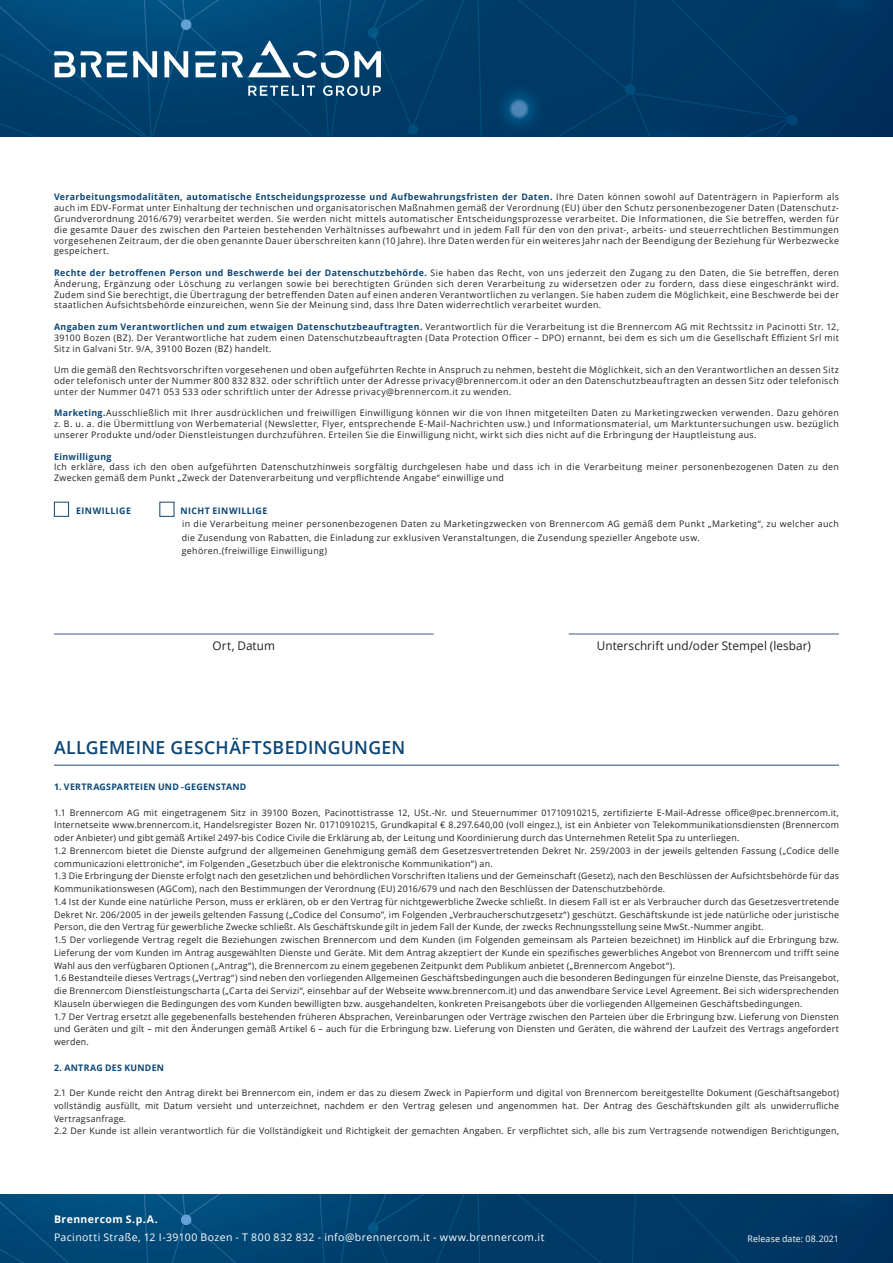
<style>
.page{position:relative;width:893px;height:1263px;background:#fff}
.page>*{position:absolute;margin:0;border:0;box-sizing:border-box;transform-origin:0 0}
.t1{font:600 18px "Open Sans";letter-spacing:.015em;color:#0a4677}
.t2{font:12px "Open Sans";letter-spacing:.005em;color:#231f20}
.t3{font:10.5px "Open Sans";letter-spacing:.04em;color:#fff}
.t4{font:700 10.5px "Open Sans";letter-spacing:.04em;color:#fff}
.t5{font:9px/10.8px "Open Sans";letter-spacing:.035em;color:#231f20;text-align:justify}
.t6{font:700 9px "Open Sans";letter-spacing:.04em;color:#0a4677}
.t7{font:9px "Open Sans";letter-spacing:.015em;color:#fff}
.s1{font-weight:700;color:#0a4677}
</style>
<div class="page">
<img style="left:0;top:0;width:893px;height:136px">
<svg style="left:248px;top:86px;width:67px;height:10px"></svg>
<svg style="left:323px;top:85px;width:58px;height:11px"></svg>
<svg style="left:54px;top:51px;width:103px;height:26px"></svg>
<svg style="left:164px;top:51px;width:24px;height:26px"></svg>
<svg style="left:195px;top:40px;width:186px;height:38px"></svg>
<div style="left:54px;top:502px;width:15px;height:15px;border:1px solid #0a4677"></div>
<div style="left:159px;top:502px;width:15px;height:15px;border:1px solid #0a4677"></div>
<hr style="left:54px;top:634px;width:380px;height:1px;background:#3c5c85">
<hr style="left:569px;top:634px;width:270px;height:1px;background:#3c5c85">
<img style="left:0;top:1195px;width:893px;height:68px">
<hr style="left:54px;top:765px;width:785px;height:1px;background:#3c5c85">
<p class="t5" style="left:54px;top:191px;width:786px"><span class="s1">Verarbeitungsmodalitäten, automatische Entscheidungsprozesse und Aufbewahrungsfristen der Daten.</span> Ihre Daten können sowohl auf Datenträgern in Papierform als auch im EDV-Format unter Einhaltung der technischen und organisatorischen Maßnahmen gemäß der Verordnung (EU) über den Schutz personenbezogener Daten (Datenschutz-Grundverordnung 2016/679) verarbeitet werden. Sie werden nicht mittels automatischer Entscheidungsprozesse verarbeitet. Die Informationen, die Sie betreffen, werden für die gesamte Dauer des zwischen den Parteien bestehenden Verhältnisses aufbewahrt und in jedem Fall für den von den privat-, arbeits- und steuerrechtlichen Bestimmungen vorgesehenen Zeitraum, der die oben genannte Dauer überschreiten kann (10 Jahre). Ihre Daten werden für ein weiteres Jahr nach der Beendigung der Beziehung für Werbezwecke gespeichert.</p>
<p class="t5" style="left:54px;top:267px;width:786px"><span class="s1">Rechte der betroffenen Person und Beschwerde bei der Datenschutzbehörde.</span> Sie haben das Recht, von uns jederzeit den Zugang zu den Daten, die Sie betreffen, deren Änderung, Ergänzung oder Löschung zu verlangen sowie bei berechtigten Gründen sich deren Verarbeitung zu widersetzen oder zu fordern, dass diese eingeschränkt wird.<br>Zudem sind Sie berechtigt, die Übertragung der betreffenden Daten auf einen anderen Verantwortlichen zu verlangen. Sie haben zudem die Möglichkeit, eine Beschwerde bei der staatlichen Aufsichtsbehörde einzureichen, wenn Sie der Meinung sind, dass Ihre Daten widerrechtlich verarbeitet wurden.</p>
<p class="t5" style="left:54px;top:321px;width:786px"><span class="s1">Angaben zum Verantwortlichen und zum etwaigen Datenschutzbeauftragten.</span> Verantwortlich für die Verarbeitung ist die Brennercom AG mit Rechtssitz in Pacinotti Str. 12, 39100 Bozen (BZ). Der Verantwortliche hat zudem einen Datenschutzbeauftragten (Data Protection Officer – DPO) ernannt, bei dem es sich um die Gesellschaft Effizient Srl mit Sitz in Galvani Str. 9/A, 39100 Bozen (BZ) handelt.</p>
<p class="t5" style="left:54px;top:364px;width:786px">Um die gemäß den Rechtsvorschriften vorgesehenen und oben aufgeführten Rechte in Anspruch zu nehmen, besteht die Möglichkeit, sich an den Verantwortlichen an dessen Sitz oder telefonisch unter der Nummer 800 832 832. oder schriftlich unter der Adresse privacy@brennercom.it oder an den Datenschutzbeauftragten an dessen Sitz oder telefonisch unter der Nummer 0471 053 533 oder schriftlich unter der Adresse privacy@brennercom.it zu wenden.</p>
<p class="t5" style="left:54px;top:407px;width:786px"><span class="s1">Marketing.</span>Ausschließlich mit Ihrer ausdrücklichen und freiwilligen Einwilligung können wir die von Ihnen mitgeteilten Daten zu Marketingzwecken verwenden. Dazu gehören z. B. u. a. die Übermittlung von Werbematerial (Newsletter, Flyer, entsprechende E-Mail-Nachrichten usw.) und Informationsmaterial, um Marktuntersuchungen usw. bezüglich unserer Produkte und/oder Dienstleistungen durchzuführen. Erteilen Sie die Einwilligung nicht, wirkt sich dies nicht auf die Erbringung der Hauptleistung aus.</p>
<p class="t6" style="left:54px;top:450px;width:59px">Einwilligung</p>
<p class="t5" style="left:54px;top:461px;width:786px">Ich erkläre, dass ich den oben aufgeführten Datenschutzhinweis sorgfältig durchgelesen habe und dass ich in die Verarbeitung meiner personenbezogenen Daten zu den<br>Zwecken gemäß dem Punkt „Zweck der Datenverarbeitung und verpflichtende Angabe“ einwillige und</p>
<p class="t6" style="left:76px;top:504px;width:56px">EINWILLIGE</p>
<p class="t6" style="left:181px;top:504px;width:88px">NICHT EINWILLIGE</p>
<p class="t5" style="left:182px;top:517px;width:659px;line-height:13.5px">in die Verarbeitung meiner personenbezogenen Daten zu Marketingzwecken von Brennercom AG gemäß dem Punkt „Marketing“, zu welcher auch die Zusendung von Rabatten, die Einladung zur exklusiven Veranstaltungen, die Zusendung spezieller Angebote usw.</p>
<p class="t5" style="left:182px;top:545px;width:147px">gehören.(freiwillige Einwilligung)</p>
<p class="t2" style="left:213px;top:638px;width:64px">Ort, Datum</p>
<p class="t2" style="left:597px;top:638px;width:216px">Unterschrift und/oder Stempel (lesbar)</p>
<p class="t1" style="left:54px;top:735px;width:353px">ALLGEMEINE GESCHÄFTSBEDINGUNGEN</p>
<p class="t6" style="left:54px;top:780px;width:194px">1. VERTRAGSPARTEIEN UND -GEGENSTAND</p>
<p class="t5" style="left:54px;top:806px;width:786px;line-height:12.8px">1.1 Brennercom AG mit eingetragenem Sitz in 39100 Bozen, Pacinottistrasse 12, USt.-Nr. und Steuernummer 01710910215, zertifizierte E-Mail-Adresse office@pec.brennercom.it, Internetseite www.brennercom.it, Handelsregister Bozen Nr. 01710910215, Grundkapital € 8.297.640,00 (voll eingez.), ist ein Anbieter von Telekommunikationsdiensten (Brennercom oder Anbieter) und gibt gemäß Artikel 2497-bis Codice Civile die Erklärung ab, der Leitung und Koordinierung durch das Unternehmen Retelit Spa zu unterliegen.</p>
<p class="t5" style="left:54px;top:844px;width:786px;line-height:12.8px">1.2 Brennercom bietet die Dienste aufgrund der allgemeinen Genehmigung gemäß dem Gesetzesvertretenden Dekret Nr. 259/2003 in der jeweils geltenden Fassung („Codice delle communicazioni elettroniche“, im Folgenden „Gesetzbuch über die elektronische Kommunikation“) an.</p>
<p class="t5" style="left:54px;top:869px;width:786px;line-height:12.8px">1.3 Die Erbringung der Dienste erfolgt nach den gesetzlichen und behördlichen Vorschriften Italiens und der Gemeinschaft (Gesetz), nach den Beschlüssen der Aufsichtsbehörde für das<br>Kommunikationswesen (AGCom), nach den Bestimmungen der Verordnung (EU) 2016/679 und nach den Beschlüssen der Datenschutzbehörde.</p>
<p class="t5" style="left:54px;top:895px;width:786px;line-height:12.8px">1.4 Ist der Kunde eine natürliche Person, muss er erklären, ob er den Vertrag für nichtgewerbliche Zwecke schließt. In diesem Fall ist er als Verbraucher durch das Gesetzesvertretende Dekret Nr. 206/2005 in der jeweils geltenden Fassung („Codice del Consumo”, im Folgenden „Verbraucherschutzgesetz“) geschützt. Geschäftskunde ist jede natürliche oder juristische Person, die den Vertrag für gewerbliche Zwecke schließt. Als Geschäftskunde gilt in jedem Fall der Kunde, der zwecks Rechnungsstellung seine MwSt.-Nummer angibt.</p>
<p class="t5" style="left:54px;top:933px;width:786px;line-height:12.8px">1.5 Der vorliegende Vertrag regelt die Beziehungen zwischen Brennercom und dem Kunden (im Folgenden gemeinsam als Parteien bezeichnet) im Hinblick auf die Erbringung bzw.<br>Lieferung der vom Kunden im Antrag ausgewählten Dienste und Geräte. Mit dem Antrag akzeptiert der Kunde ein spezifisches gewerbliches Angebot von Brennercom und trifft seine Wahl aus den verfügbaren Optionen („Antrag“), die Brennercom zu einem gegebenen Zeitpunkt dem Publikum anbietet („Brennercom Angebot“).</p>
<p class="t5" style="left:54px;top:971px;width:786px;line-height:12.8px">1.6 Bestandteile dieses Vertrags („Vertrag“) sind neben den vorliegenden Allgemeinen Geschäftsbedingungen auch die besonderen Bedingungen für einzelne Dienste, das Preisangebot, die Brennercom Dienstleistungscharta („Carta dei Servizi“, einsehbar auf der Webseite www.brennercom.it) und das anwendbare Service Level Agreement. Bei sich widersprechenden Klauseln überwiegen die Bedingungen des vom Kunden bewilligten bzw. ausgehandelten, konkreten Preisangebots über die vorliegenden Allgemeinen Geschäftsbedingungen.</p>
<p class="t5" style="left:54px;top:1010px;width:786px;line-height:12.8px">1.7 Der Vertrag ersetzt alle gegebenenfalls bestehenden früheren Absprachen, Vereinbarungen oder Verträge zwischen den Parteien über die Erbringung bzw. Lieferung von Diensten und Geräten und gilt – mit den Änderungen gemäß Artikel 6 – auch für die Erbringung bzw. Lieferung von Diensten und Geräten, die während der Laufzeit des Vertrags angefordert werden.</p>
<p class="t6" style="left:54px;top:1061px;width:112px">2. ANTRAG DES KUNDEN</p>
<p class="t5" style="left:54px;top:1086px;width:786px;line-height:12.8px">2.1 Der Kunde reicht den Antrag direkt bei Brennercom ein, indem er das zu diesem Zweck in Papierform und digital von Brennercom bereitgestellte Dokument (Geschäftsangebot) vollständig ausfüllt, mit Datum versieht und unterzeichnet, nachdem er den Vertrag gelesen und angenommen hat. Der Antrag des Geschäftskunden gilt als unwiderrufliche Vertragsanfrage.</p>
<p class="t5" style="left:54px;top:1125px;width:786px">2.2 Der Kunde ist allein verantwortlich für die Vollständigkeit und Richtigkeit der gemachten Angaben. Er verpflichtet sich, alle bis zum Vertragsende notwendigen Berichtigungen,</p>
<p class="t4" style="left:54px;top:1211px;width:105px">Brennercom S.p.A.</p>
<p class="t3" style="left:54px;top:1230px;width:492px">Pacinotti Straße, 12 I-39100 Bozen - T 800 832 832 - info@brennercom.it - www.brennercom.it</p>
<p class="t7" style="left:747px;top:1232px;width:93px">Release date: 08.2021</p>
</div>
